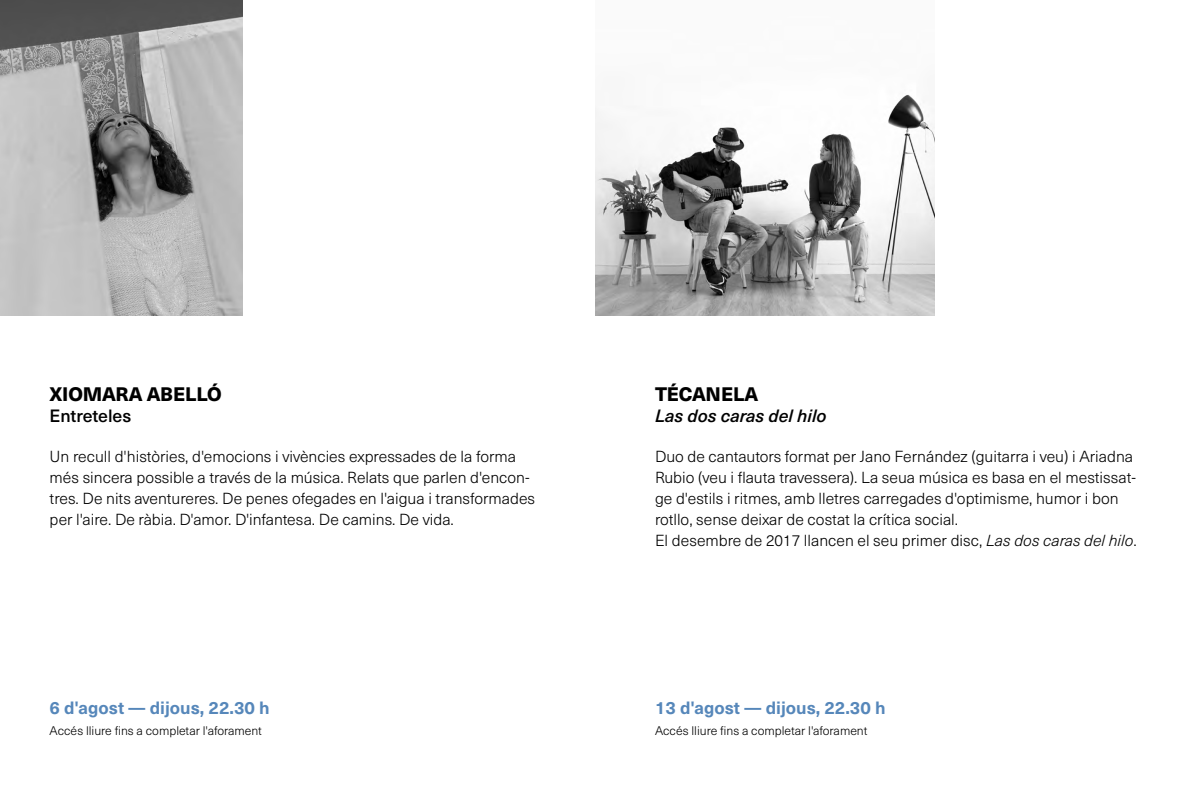
<style>
.page{position:relative;width:1191px;height:794px;background:#fff}
.page>*{position:absolute;margin:0;border:0;box-sizing:border-box;transform-origin:0 0}
.t1{font:800 19.25px "Neue Haas Unica W06";letter-spacing:-.005em;color:#000}
.t2{font:700 17.5px "Neue Haas Unica W06";color:#5687ba}
.t3{font:italic 500 17.5px "Neue Haas Unica W06";color:#000}
.t4{font:500 17.5px "Neue Haas Unica W06";letter-spacing:-.005em;color:#000}
.t5{font:300 15.75px/21px "Neue Haas Unica W06";color:#000}
.t6{font:300 12.25px "Neue Haas Unica W06";color:#000}
.s1{font-style:italic}
</style>
<div class="page">
<img style="left:0;top:0;width:242px;height:315px">
<img style="left:595px;top:94px;width:340px;height:221px">
<p class="t1" style="left:50px;top:379px;width:174px">XIOMARA ABELLÓ</p>
<p class="t4" style="left:50px;top:402px;width:83px">Entreteles</p>
<p class="t5" style="left:50px;top:445px;width:487px">Un recull d'històries, d'emocions i vivències expressades de la forma més sincera possible a través de la música. Relats que parlen d'encon&shy;tres. De nits aventureres. De penes ofegades en l'aigua i transformades per l'aire. De ràbia. D'amor. D'infantesa. De camins. De vida.</p>
<p class="t2" style="left:50px;top:694px;width:221px">6 d'agost — dijous, 22.30 h</p>
<p class="t6" style="left:50px;top:722px;width:214px">Accés lliure fins a completar l'aforament</p>
<p class="t1" style="left:655px;top:379px;width:105px">TÉCANELA</p>
<p class="t3" style="left:655px;top:402px;width:173px">Las dos caras del hilo</p>
<p class="t5" style="left:655px;top:445px;width:483px">Duo de cantautors format per Jano Fernández (guitarra i veu) i Ariadna Rubio (veu i flauta travessera). La seua música es basa en el mestissat&shy;ge d'estils i ritmes, amb lletres carregades d'optimisme, humor i bon rotllo, sense deixar de costat la crítica social.<br>El desembre de 2017 llancen el seu primer disc, <span class="s1">Las dos caras del hilo</span>.</p>
<p class="t2" style="left:655px;top:694px;width:232px">13 d'agost — dijous, 22.30 h</p>
<p class="t6" style="left:655px;top:722px;width:214px">Accés lliure fins a completar l'aforament</p>
</div>
